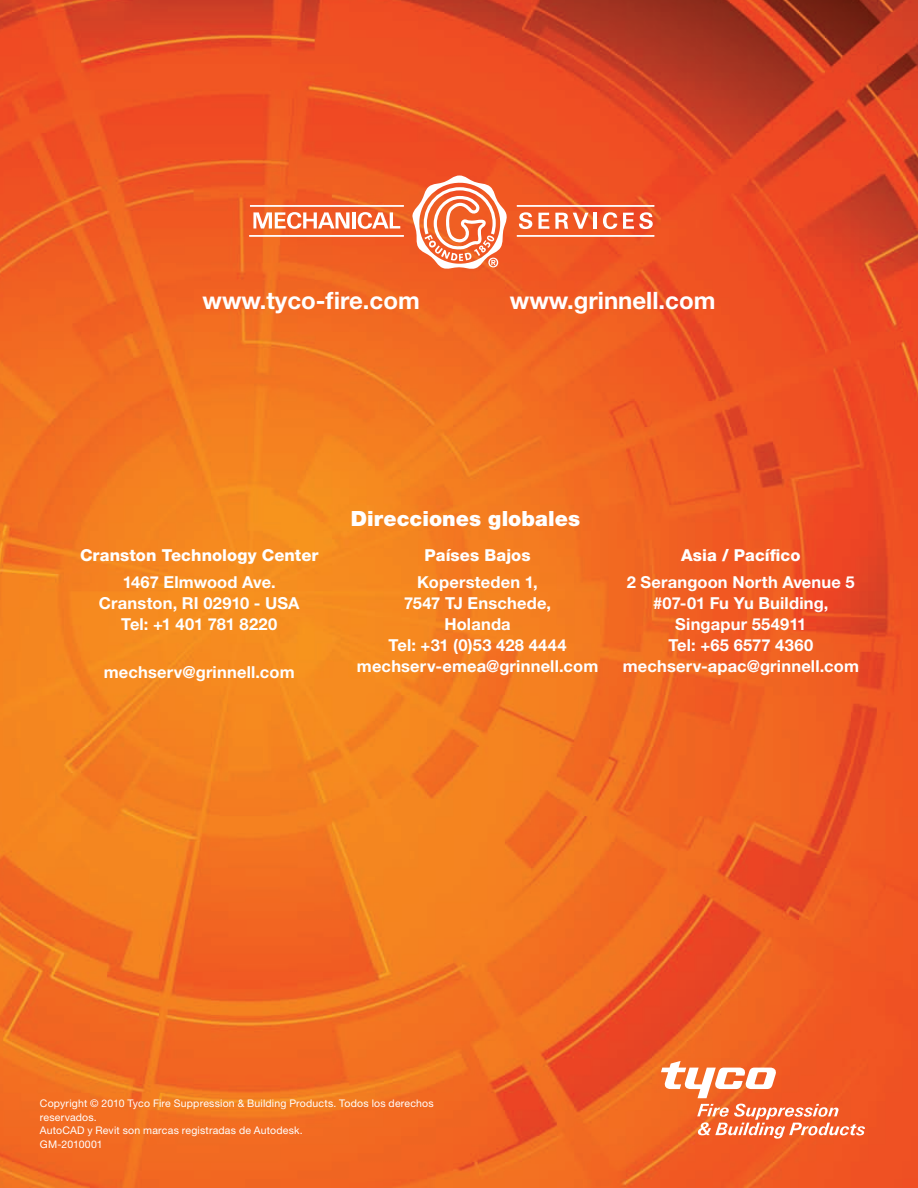
<style>
.page{position:relative;width:918px;height:1188px;background:#fff}
.page>*{position:absolute;margin:0;border:0;box-sizing:border-box;transform-origin:0 0}
.t1{font:700 24px "Helvetica Neue LT Pro";color:#fff}
.t2{font:900 21px "Helvetica Neue LT Pro";color:#fff}
.t3{font:700 16.5px/21px "Helvetica Neue LT Pro";letter-spacing:.01em;color:#fff;text-align:center}
.t4{font:800 16.5px "Helvetica Neue LT Pro";letter-spacing:.005em;color:#fff}
.t5{font:10.5px/13.5px "Helvetica Neue LT Pro";letter-spacing:.015em;color:#fff}
</style>
<div class="page">
<img style="left:0;top:0;width:918px;height:1188px">
<svg style="left:253px;top:212px;width:96px;height:17px"></svg>
<hr style="left:352px;top:212px;width:4px;height:17px;background:#fff">
<svg style="left:358px;top:212px;width:42px;height:17px"></svg>
<svg style="left:412px;top:176px;width:95px;height:94px"></svg>
<svg style="left:519px;top:212px;width:13px;height:17px"></svg>
<svg style="left:538px;top:213px;width:11px;height:16px"></svg>
<svg style="left:555px;top:213px;width:34px;height:16px"></svg>
<hr style="left:594px;top:213px;width:3px;height:16px;background:#fff">
<svg style="left:603px;top:212px;width:14px;height:17px"></svg>
<svg style="left:623px;top:212px;width:30px;height:17px"></svg>
<hr style="left:250px;top:205px;width:154px;height:2px;background:#fff">
<hr style="left:249px;top:235px;width:155px;height:2px;background:#fff">
<hr style="left:517px;top:205px;width:137px;height:2px;background:#fff">
<hr style="left:517px;top:235px;width:137px;height:2px;background:#fff">
<svg style="left:697px;top:1104px;width:168px;height:35px"></svg>
<svg style="left:661px;top:1061px;width:116px;height:37px"></svg>
<h1 class="t1" style="left:202px;top:285px;width:219px">www.tyco-fire.com</h1>
<h1 class="t1" style="left:510px;top:285px;width:207px">www.grinnell.com</h1>
<p class="t4" style="left:80px;top:545px;width:240px">Cranston Technology Center</p>
<p class="t3" style="left:99px;top:572px;width:202px">1467 Elmwood Ave.<br>Cranston, RI 02910 - USA<br>Tel: +1 401 781 8220</p>
<p class="t3" style="left:104px;top:662px;width:192px">mechserv@grinnell.com</p>
<p class="t2" style="left:351px;top:506px;width:231px">Direcciones globales</p>
<p class="t4" style="left:425px;top:545px;width:107px">Países Bajos</p>
<p class="t3" style="left:357px;top:572px;width:243px">Kopersteden 1,<br>7547 TJ Enschede,<br>Holanda<br>Tel: +31 (0)53 428 4444 mechserv-emea@grinnell.com</p>
<p class="t4" style="left:681px;top:545px;width:121px">Asia / Pacífico</p>
<p class="t3" style="left:623px;top:572px;width:238px">2 Serangoon North Avenue 5 #07-01 Fu Yu Building,<br>Singapur 554911<br>Tel: +65 6577 4360 mechserv-apac@grinnell.com</p>
<p class="t5" style="left:40px;top:1096px;width:395px">Copyright © 2010 Tyco Fire Suppression &amp; Building Products. Todos los derechos reservados.<br>AutoCAD y Revit son marcas registradas de Autodesk.<br>GM-2010001</p>
</div>
